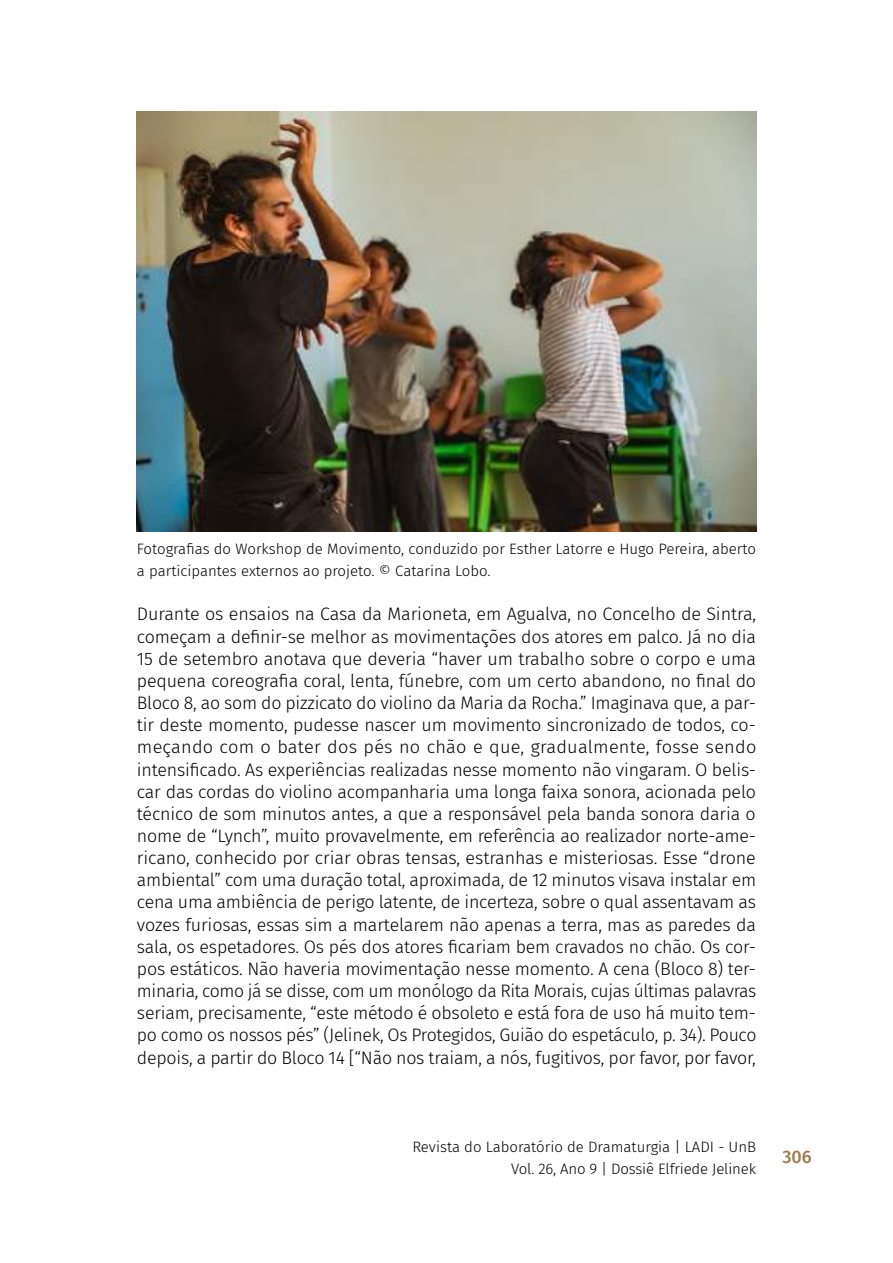
<style>
.page{position:relative;width:893px;height:1263px;background:#fff}
.page>*{position:absolute;margin:0;border:0;box-sizing:border-box;transform-origin:0 0}
.t1{font:300 18px/22.2px "Fira Sans";letter-spacing:-.01em;color:#000;text-align:justify}
.t2{font:500 18px "Fira Sans";color:#9f7c4d}
.t3{font:300 15px/22.2px "Fira Sans";color:#000;text-align:right}
</style>
<div class="page">
<img style="left:137px;top:112px;width:619px;height:420px">
<p class="t3" style="left:137px;top:537px;width:621px;text-align:left">Fotografias do Workshop de Movimento, conduzido por Esther Latorre e Hugo Pereira, aberto a participantes externos ao projeto. © Catarina Lobo.</p>
<p class="t1" style="left:137px;top:603px;width:621px">Durante os ensaios na Casa da Marioneta, em Agualva, no Concelho de Sintra, começam a definir-se melhor as movimentações dos atores em palco. Já no dia 15 de setembro anotava que deveria “haver um trabalho sobre o corpo e uma pequena coreografia coral, lenta, fúnebre, com um certo abandono, no final do Bloco 8, ao som do pizzicato do violino da Maria da Rocha.” Imaginava que, a par&shy;tir deste momento, pudesse nascer um movimento sincronizado de todos, co&shy;meçando com o bater dos pés no chão e que, gradualmente, fosse sendo intensificado. As experiências realizadas nesse momento não vingaram. O belis&shy;car das cordas do violino acompanharia uma longa faixa sonora, acionada pelo técnico de som minutos antes, a que a responsável pela banda sonora daria o nome de “Lynch”, muito provavelmente, em referência ao realizador norte-ame&shy;ricano, conhecido por criar obras tensas, estranhas e misteriosas. Esse “drone ambiental” com uma duração total, aproximada, de 12 minutos visava instalar em cena uma ambiência de perigo latente, de incerteza, sobre o qual assentavam as vozes furiosas, essas sim a martelarem não apenas a terra, mas as paredes da sala, os espetadores. Os pés dos atores ficariam bem cravados no chão. Os cor&shy;pos estáticos. Não haveria movimentação nesse momento. A cena (Bloco 8) ter&shy;minaria, como já se disse, com um monólogo da Rita Morais, cujas últimas palavras seriam, precisamente, “este método é obsoleto e está fora de uso há muito tem&shy;po como os nossos pés” (Jelinek, Os Protegidos, Guião do espetáculo, p. 34). Pouco depois, a partir do Bloco 14 [“Não nos traiam, a nós, fugitivos, por favor, por favor,</p>
<p class="t3" style="left:412px;top:1136px;width:345px">Revista do Laboratório de Dramaturgia | LADI - UnB<br>Vol. 26, Ano 9 | Dossiê Elfriede Jelinek</p>
<p class="t2" style="left:782px;top:1142px;width:31px">306</p>
</div>
